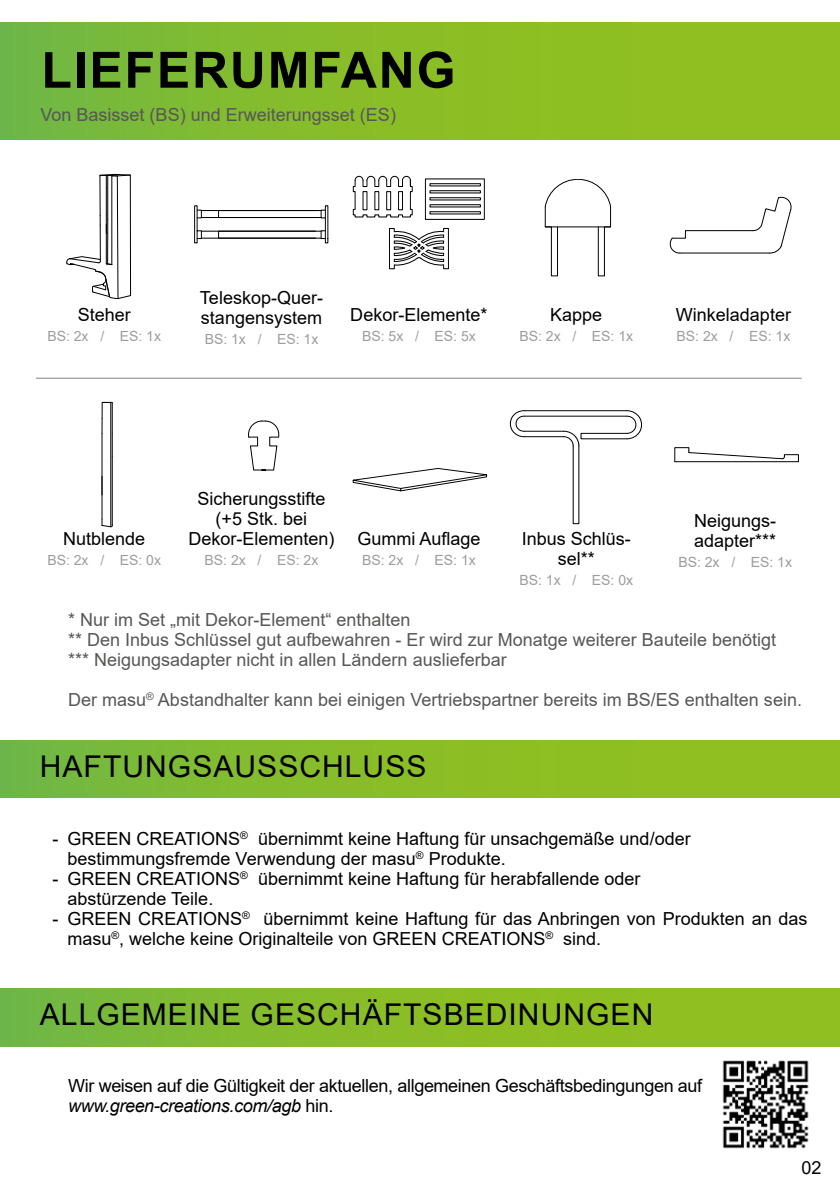
<style>
.page{position:relative;width:840px;height:1191px;background:#fff}
.page>*{position:absolute;margin:0;border:0;box-sizing:border-box;transform-origin:0 0}
.t1{font:700 50px "Arial";letter-spacing:.035em;color:#000}
.t2{font:30px "Arial";letter-spacing:.035em;color:#000}
.t3{font:18px/20px "Arial";color:#000}
.t4{font:18px/20px "Arial";color:#575756}
.t5{font:18px/20px "Arial";letter-spacing:-.02em;color:#000}
.t6{font:14px "Arial";color:#9d9d9c}
.s1{font-style:italic}
</style>
<div class="page">
<svg style="left:66px;top:174px;width:65px;height:125px"></svg>
<hr style="left:201px;top:210px;width:114px;height:1px;background:#000">
<hr style="left:201px;top:217px;width:114px;height:1px;background:#000">
<hr style="left:201px;top:231px;width:114px;height:1px;background:#000">
<hr style="left:201px;top:238px;width:114px;height:1px;background:#000">
<svg style="left:194px;top:206px;width:7px;height:37px"></svg>
<svg style="left:321px;top:206px;width:7px;height:37px"></svg>
<svg style="left:353px;top:176px;width:59px;height:41px"></svg>
<div style="left:386px;top:191px;width:4px;height:19px;border:1px solid #000"></div>
<div style="left:398px;top:191px;width:4px;height:19px;border:1px solid #000"></div>
<svg style="left:389px;top:228px;width:59px;height:41px"></svg>
<svg style="left:544px;top:179px;width:66px;height:97px"></svg>
<hr style="left:679px;top:253px;width:90px;height:1px;background:#000">
<svg style="left:669px;top:197px;width:122px;height:56px"></svg>
<svg style="left:101px;top:402px;width:12px;height:125px"></svg>
<svg style="left:248px;top:420px;width:31px;height:50px"></svg>
<hr style="left:524px;top:431px;width:39px;height:1px;background:#000">
<hr style="left:524px;top:416px;width:102px;height:1px;background:#000">
<div style="left:580px;top:433px;width:46px;height:6px;border:1px solid #000"></div>
<svg style="left:626px;top:410px;width:16px;height:29px"></svg>
<hr style="left:524px;top:410px;width:102px;height:1px;background:#000">
<svg style="left:509px;top:410px;width:15px;height:27px"></svg>
<hr style="left:524px;top:436px;width:39px;height:1px;background:#000">
<svg style="left:563px;top:431px;width:16px;height:93px"></svg>
<svg style="left:674px;top:447px;width:124px;height:15px"></svg>
<hr style="left:36px;top:378px;width:765px;height:1px;background:#000">
<svg style="left:352px;top:468px;width:136px;height:23px"></svg>
<div style="left:0;top:23px;width:839px;height:117px;background:linear-gradient(to right,#76b93d,#96c119)"></div>
<div style="left:0;top:740px;width:839px;height:57px;background:linear-gradient(to right,#76b93d,#96c119)"></div>
<div style="left:0;top:988px;width:839px;height:58px;background:linear-gradient(to right,#76b93d,#96c119)"></div>
<img style="left:722px;top:1060px;width:87px;height:89px">
<h1 class="t1" style="left:41px;top:35px;width:415px">LIEFERUMFANG</h1>
<p class="t4" style="left:40px;top:104px;width:357px">Von Basisset (BS) und Erweiterungsset (ES)</p>
<p class="t3" style="left:78px;top:304px;width:55px">Steher</p>
<p class="t6" style="left:47px;top:326px;width:115px">BS: 2x / ES: 1x</p>
<p class="t3" style="left:200px;top:287px;width:125px">Teleskop-Quer&shy;stangensystem</p>
<p class="t6" style="left:204px;top:329px;width:115px">BS: 1x / ES: 1x</p>
<p class="t3" style="left:350px;top:304px;width:139px">Dekor-Elemente*</p>
<p class="t6" style="left:362px;top:326px;width:115px">BS: 5x / ES: 5x</p>
<p class="t3" style="left:550px;top:304px;width:54px">Kappe</p>
<p class="t6" style="left:519px;top:326px;width:115px">BS: 2x / ES: 1x</p>
<p class="t3" style="left:675px;top:304px;width:117px">Winkeladapter</p>
<p class="t6" style="left:676px;top:326px;width:115px">BS: 2x / ES: 1x</p>
<p class="t3" style="left:63px;top:528px;width:84px">Nutblende</p>
<p class="t6" style="left:47px;top:550px;width:115px">BS: 2x / ES: 0x</p>
<p class="t3" style="left:188px;top:488px;width:147px;text-align:center">Sicherungsstifte (+5 Stk. bei<br>Dekor-Elementen)</p>
<p class="t6" style="left:204px;top:550px;width:115px">BS: 2x / ES: 2x</p>
<p class="t3" style="left:357px;top:528px;width:125px">Gummi Auflage</p>
<p class="t6" style="left:362px;top:550px;width:115px">BS: 2x / ES: 1x</p>
<p class="t3" style="left:521px;top:528px;width:111px;text-align:center">Inbus Schlüs&shy;sel**</p>
<p class="t6" style="left:519px;top:570px;width:115px">BS: 1x / ES: 0x</p>
<p class="t3" style="left:693px;top:511px;width:84px">Neigungs&shy;adapter***</p>
<p class="t6" style="left:678px;top:553px;width:115px">BS: 2x / ES: 1x</p>
<p class="t4" style="left:68px;top:610px;width:709px">* Nur im Set „mit Dekor-Element“ enthalten<br>** Den Inbus Schlüssel gut aufbewahren - Er wird zur Monatge weiterer Bauteile benötigt *** Neigungsadapter nicht in allen Ländern auslieferbar</p>
<p class="t4" style="left:68px;top:690px;width:735px">Der masu<sup>®</sup> Abstandhalter kann bei einigen Vertriebspartner bereits im BS/ES enthalten sein.</p>
<h2 class="t2" style="left:40px;top:745px;width:388px">HAFTUNGSAUSSCHLUSS</h2>
<p class="t3" style="left:52px;top:828px;width:7px">-</p>
<p class="t3" style="left:52px;top:868px;width:7px">-</p>
<p class="t3" style="left:52px;top:908px;width:7px">-</p>
<p class="t3" style="left:67px;top:828px;width:741px">GREEN CREATIONS<sup>®</sup> übernimmt keine Haftung für unsachgemäße und/oder bestimmungsfremde Verwendung der masu<sup>®</sup> Produkte.<br>GREEN CREATIONS<sup>®</sup> übernimmt keine Haftung für herabfallende oder<br>abstürzende Teile.<br>GREEN CREATIONS<sup>®</sup> übernimmt keine Haftung für das Anbringen von Produkten an das masu<sup>®</sup>, welche keine Originalteile von GREEN CREATIONS<sup>®</sup> sind.</p>
<h2 class="t2" style="left:40px;top:994px;width:614px">ALLGEMEINE GESCHÄFTSBEDINUNGEN</h2>
<p class="t5" style="left:68px;top:1075px;width:635px">Wir weisen auf die Gültigkeit der aktuellen, allgemeinen Geschäftsbedingungen auf <span class="s1">www.green-creations.com/agb</span> hin.</p>
<p class="t3" style="left:801px;top:1157px;width:22px">02</p>
</div>
